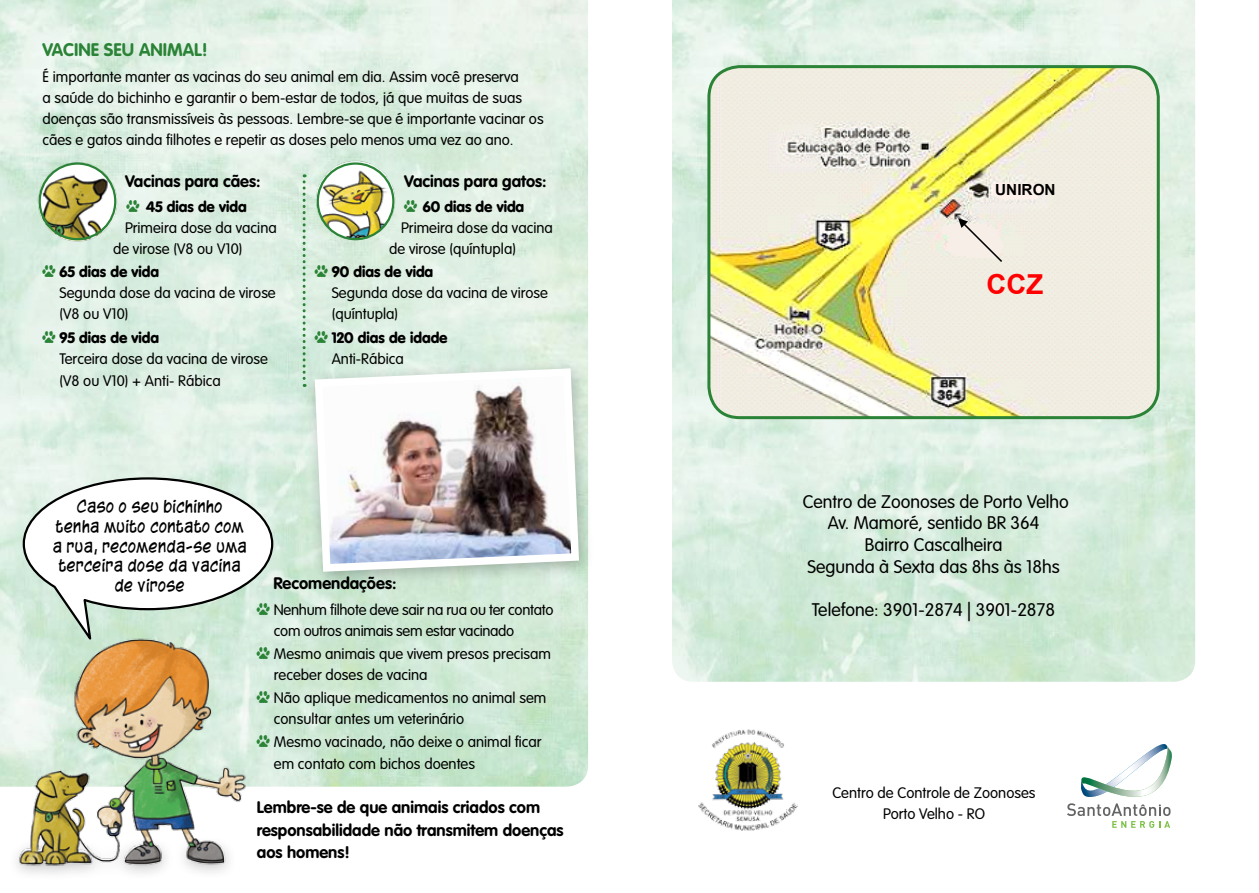
<style>
.page{position:relative;width:1259px;height:893px;background:#fff}
.page>*{position:absolute;margin:0;border:0;box-sizing:border-box;transform-origin:0 0}
.t1{font:700 27.6px "Arial";color:#f00}
.t2{font:300 18px/21.6px "VAG Rounded Std";color:#000;text-align:center}
.t3{font:700 18px "VAG Rounded Std";color:#2a8336}
.t4{font:700 16.5px/22.5px "VAG Rounded Std";color:#000}
.t5{font:16.5px/19.8px "Blambot Casual";color:#000;text-align:center}
.t6{font:700 15.3px "Arial";color:#000}
.t7{font:300 15px/21px "VAG Rounded Std";color:#000}
.t8{font:300 15px/21px "VAG Rounded Std";letter-spacing:-.02em;color:#000}
.t9{font:900 15px/21px "VAG Rounded Std";color:#000}
.s1{font-family:"Animal Tracks";font-weight:400;color:#2a8336}
.s2{font-weight:900}
.s3{font-weight:300}
</style>
<div class="page">
<img style="left:672px;top:0;width:523px;height:682px">
<div style="left:303px;top:358px;width:292px;height:231px;background:#000;opacity:.25"></div>
<img style="left:311px;top:364px;width:272px;height:212px">
<img style="left:709px;top:67px;width:449px;height:351px">
<svg style="left:958px;top:218px;width:45px;height:46px;background:#e5dfd7"></svg>
<div style="left:707px;top:65px;width:452px;height:354px;border:3px solid #2a8336;border-radius:31px"></div>
<svg style="left:303px;top:174px;width:3px;height:213px"></svg>
<img style="left:2px;top:630px;width:248px;height:242px">
<img style="left:698px;top:729px;width:100px;height:102px">
<svg style="left:1067px;top:744px;width:105px;height:84px"></svg>
<svg style="left:22px;top:476px;width:252px;height:172px"></svg>
<img style="left:310px;top:156px;width:91px;height:91px">
<div style="left:317px;top:162px;width:77px;height:78px;border:2px solid #2a8336;border-radius:50%"></div>
<img style="left:32px;top:156px;width:91px;height:91px">
<div style="left:39px;top:162px;width:77px;height:78px;border:2px solid #2a8336;border-radius:50%"></div>
<p class="t3" style="left:42px;top:39px;width:167px">VACINE SEU ANIMAL!</p>
<p class="t7" style="left:42px;top:66px;width:503px">É importante manter as vacinas do seu animal em dia. Assim você preserva<br>a saúde do bichinho e garantir o bem-estar de todos, já que muitas de suas doenças são transmissíveis às pessoas. Lembre-se que é importante vacinar os cães e gatos ainda filhotes e repetir as doses pelo menos uma vez ao ano.</p>
<p class="t4" style="left:125px;top:171px;width:137px">Vacinas para cães:</p>
<p class="t9" style="left:127px;top:197px;width:122px"><span class="s1">D</span> 45 dias de vida</p>
<p class="t7" style="left:125px;top:218px;width:153px">Primeira dose da vacina</p>
<p class="t7" style="left:113px;top:239px;width:131px">de virose (V8 ou V10)</p>
<p class="t7" style="left:60px;top:262px;width:218px;text-indent:-17px"><span class="s1">D</span> <span class="s2">65 dias de vida<br></span>Segunda dose da vacina de virose (V8 ou V10)</p>
<p class="t7" style="left:60px;top:327px;width:210px;text-indent:-17px"><span class="s1">D</span> <span class="s2">95 dias de vida<br></span>Terceira dose da vacina de virose</p>
<p class="t7" style="left:60px;top:371px;width:163px">(V8 ou V10) + Anti- Rábica</p>
<p class="t4" style="left:404px;top:171px;width:144px">Vacinas para gatos:</p>
<p class="t9" style="left:404px;top:197px;width:122px"><span class="s1">D</span> 60 dias de vida</p>
<p class="t7" style="left:401px;top:218px;width:153px">Primeira dose da vacina</p>
<p class="t7" style="left:389px;top:239px;width:128px">de virose (quíntupla)</p>
<p class="t7" style="left:332px;top:262px;width:218px;text-indent:-17px"><span class="s1">D</span> <span class="s2">90 dias de vida<br></span>Segunda dose da vacina de virose (quíntupla)</p>
<p class="t9" style="left:332px;top:327px;width:117px;text-indent:-17px"><span class="s1">D</span> 120 dias de idade<br><span class="s3">Anti-Rábica</span></p>
<p class="t5" style="left:52px;top:497px;width:196px">Caso o seu bichinho<br>tenha muito contato com a rua, recomenda-se uma terceira dose da vacina de virose</p>
<p class="t4" style="left:273px;top:573px;width:125px">Recomendações:</p>
<p class="t8" style="left:274px;top:599px;width:281px;text-indent:-17px"><span class="s1">D</span> Nenhum filhote deve sair na rua ou ter contato com outros animais sem estar vacinado</p>
<p class="t7" style="left:274px;top:643px;width:279px;text-indent:-17px"><span class="s1">D</span> Mesmo animais que vivem presos precisam receber doses de vacina</p>
<p class="t7" style="left:274px;top:687px;width:274px;text-indent:-17px"><span class="s1">D</span> Não aplique medicamentos no animal sem consultar antes um veterinário</p>
<p class="t7" style="left:274px;top:731px;width:269px;line-height:22.5px;text-indent:-17px"><span class="s1">D</span> Mesmo vacinado, não deixe o animal ficar em contato com bichos doentes</p>
<p class="t4" style="left:257px;top:797px;width:308px">Lembre-se de que animais criados com responsabilidade não transmitem doenças aos homens!</p>
<p class="t6" style="left:995px;top:180px;width:62px">UNIRON</p>
<h1 class="t1" style="left:986px;top:266px;width:58px">CCZ</h1>
<p class="t2" style="left:803px;top:491px;width:267px">Centro de Zoonoses de Porto Velho<br>Av. Mamoré, sentido BR 364<br>Bairro Cascalheira<br>Segunda à Sexta das 8hs às 18hs</p>
<p class="t2" style="left:812px;top:599px;width:245px">Telefone: 3901-2874 | 3901-2878</p>
<p class="t7" style="left:832px;top:782px;width:205px;text-align:center">Centro de Controle de Zoonoses<br>Porto Velho - RO</p>
</div>
